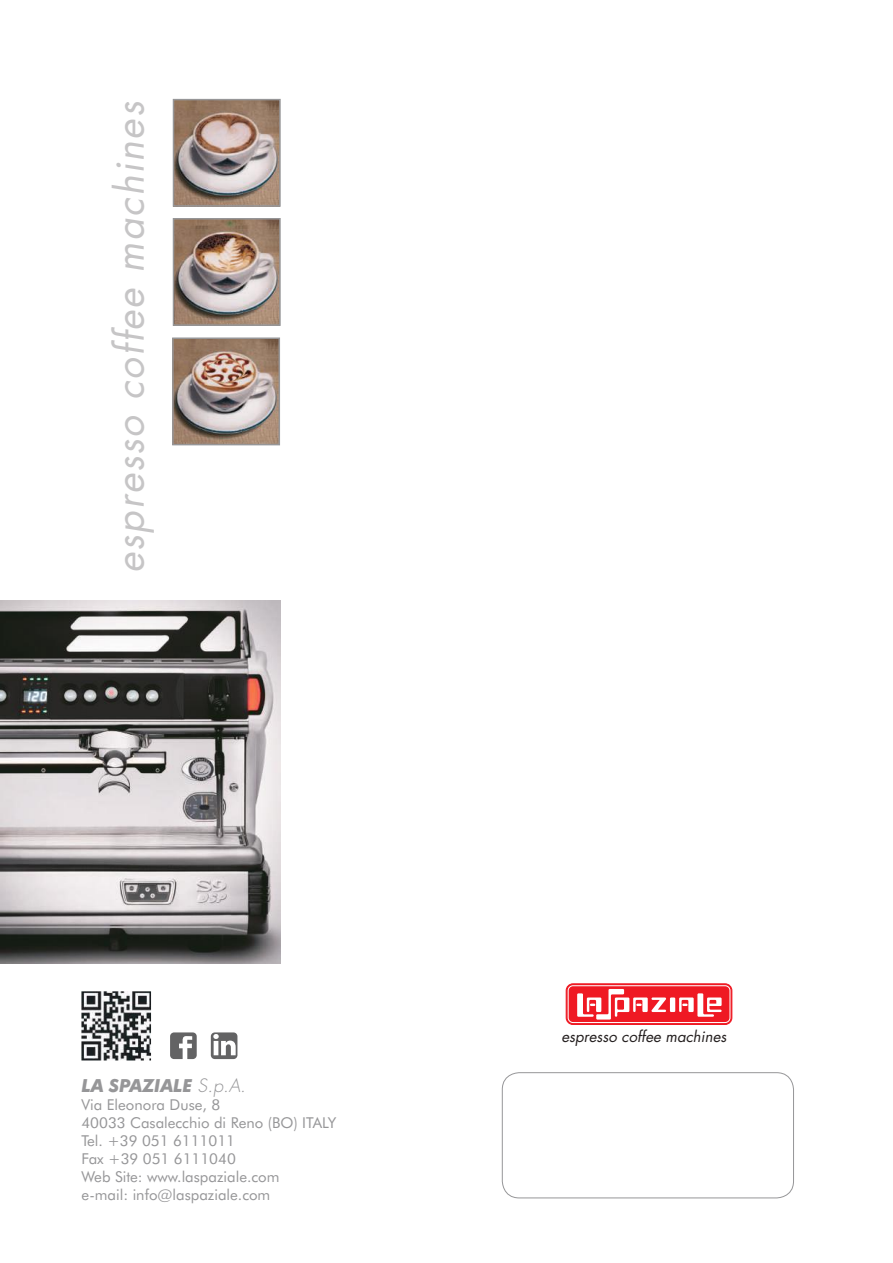
<style>
.page{position:relative;width:893px;height:1263px;background:#fff}
.page>*{position:absolute;margin:0;border:0;box-sizing:border-box;transform-origin:0 0}
.t1{font:italic 38.7px "Futura Std";letter-spacing:.05em;color:#c6c5c6}
.t2{font:italic 700 18px "Futura BT";color:#969698}
.t3{font:15px/18px "Futura BT";color:#969698}
.t4{font:italic 15px "Futura Std";color:#241f1f}
.s1{font-family:"Futura Std";font-weight:300}
</style>
<div class="page">
<svg style="left:170px;top:1032px;width:27px;height:27px"></svg>
<svg style="left:211px;top:1032px;width:26px;height:27px"></svg>
<img style="left:81px;top:991px;width:70px;height:69px">
<div style="left:502px;top:1072px;width:291px;height:126px;border:1px solid #969698;border-radius:17px"></div>
<div style="left:566px;top:984px;width:166px;height:41px;border:1px solid #ef1923;border-radius:7px"></div>
<div style="left:568px;top:986px;width:162px;height:37px;background:#ef1923;border-radius:5px"></div>
<div style="left:567px;top:985px;width:163px;height:38px;border:1px solid #fff;border-radius:5px"></div>
<div style="left:670px;top:998px;width:5px;height:14px;background:#fff"></div>
<svg style="left:577px;top:989px;width:89px;height:31px"></svg>
<svg style="left:679px;top:993px;width:42px;height:24px"></svg>
<img style="left:0;top:601px;width:281px;height:363px">
<img style="left:176px;top:102px;width:102px;height:102px">
<div style="left:173px;top:99px;width:108px;height:108px;border:2px solid #969698"></div>
<img style="left:176px;top:221px;width:102px;height:102px">
<div style="left:173px;top:218px;width:108px;height:108px;border:2px solid #969698"></div>
<img style="left:175px;top:341px;width:102px;height:101px">
<div style="left:172px;top:338px;width:108px;height:107px;border:2px solid #969698"></div>
<h1 class="t1" style="left:107px;top:573px;width:473px;rotate:-90deg">espresso coffee machines</h1>
<p class="t2" style="left:81px;top:1075px;width:166px">LA SPAZIALE <span class="s1">S.p.A.</span></p>
<p class="t3" style="left:81px;top:1096px;width:256px">Via Eleonora Duse, 8<br>40033 Casalecchio di Reno (BO) ITALY<br>Tel. +39 051 6111011<br>Fax +39 051 6111040<br>Web Site: www.laspaziale.com<br>e-mail: info@laspaziale.com</p>
<p class="t4" style="left:561px;top:1028px;width:167px">espresso coffee machines</p>
</div>
